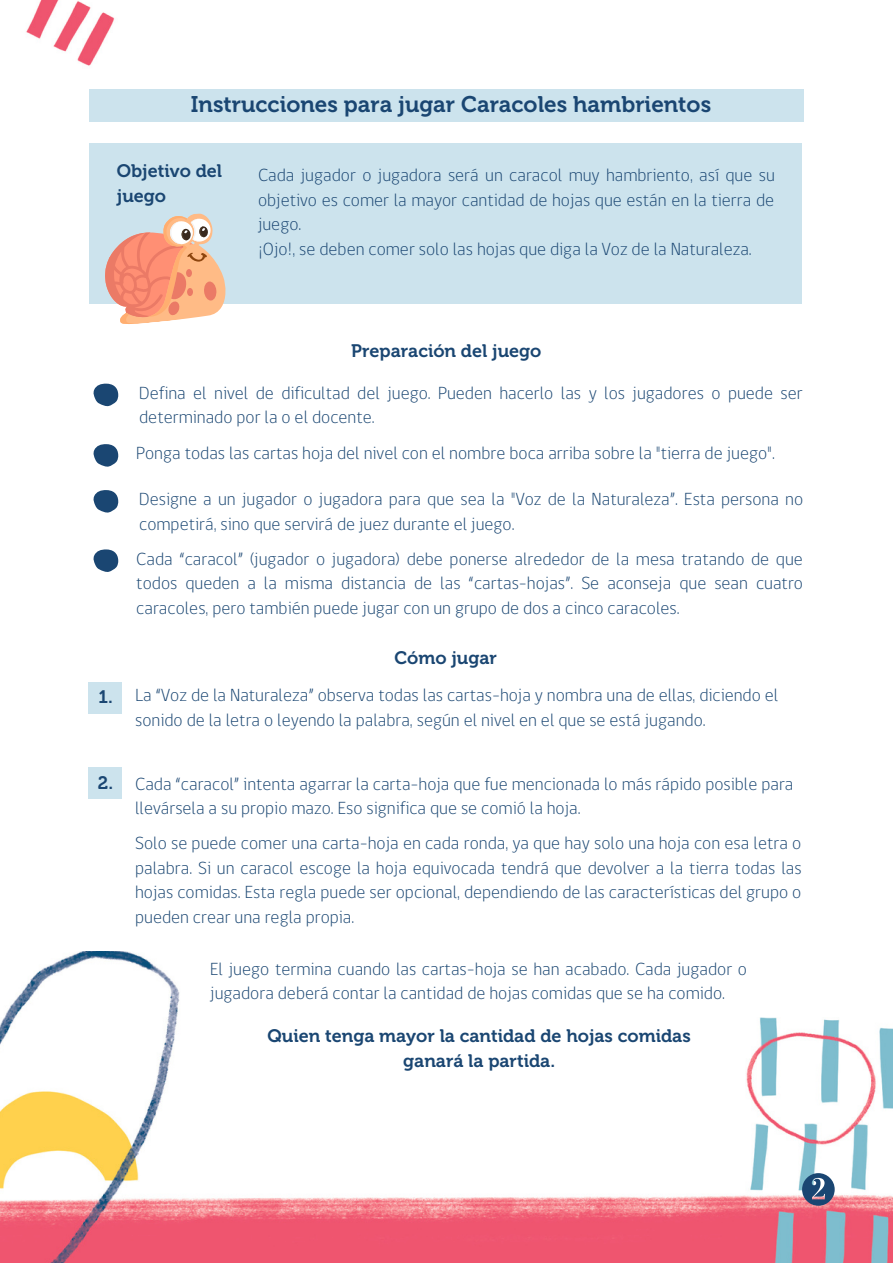
<style>
.page{position:relative;width:893px;height:1264px;background:#fff}
.page>*{position:absolute;margin:0;border:0;box-sizing:border-box;transform-origin:0 0}
.t1{font:22.5px "Museo 700";color:#1a4672}
.t2{font:300 18px/24.8px "gob CL";color:#1a4672}
.t3{font:18px/24.8px "Museo 700";color:#1a4672}
</style>
<div class="page">
<img style="left:26px;top:0;width:244px;height:144px">
<div style="left:89px;top:89px;width:714px;height:32px;background:#cce3ed"></div>
<div style="left:89px;top:144px;width:712px;height:159px;background:#cce3ed"></div>
<img style="left:0;top:951px;width:892px;height:311px">
<svg style="left:90px;top:213px;width:139px;height:111px"></svg>
<svg style="left:93px;top:383px;width:25px;height:23px"></svg>
<svg style="left:93px;top:444px;width:25px;height:22px"></svg>
<svg style="left:93px;top:490px;width:25px;height:22px"></svg>
<svg style="left:93px;top:549px;width:25px;height:23px"></svg>
<svg style="left:802px;top:1173px;width:32px;height:32px"></svg>
<div style="left:88px;top:682px;width:33px;height:32px;background:#cce3ed"></div>
<div style="left:88px;top:767px;width:33px;height:31px;background:#cce3ed"></div>
<p class="t1" style="left:191px;top:90px;width:521px">Instrucciones para jugar Caracoles hambrientos</p>
<p class="t3" style="left:117px;top:158px;width:107px">Objetivo del juego</p>
<p class="t2" style="left:258px;top:163px;width:518px;text-align:justify">Cada jugador o jugadora será un caracol muy hambriento, así que su objetivo es comer la mayor cantidad de hojas que están en la tierra de juego.</p>
<p class="t2" style="left:258px;top:238px;width:495px">¡Ojo!, se deben comer solo las hojas que diga la Voz de la Naturaleza.</p>
<p class="t3" style="left:351px;top:339px;width:192px">Preparación del juego</p>
<p class="t3" style="left:98px;top:684px;width:16px">1.</p>
<p class="t3" style="left:98px;top:770px;width:17px">2.</p>
<p class="t2" style="left:139px;top:381px;width:665px">Defina el nivel de dificultad del juego. Pueden hacerlo las y los jugadores o puede ser determinado por la o el docente.</p>
<p class="t2" style="left:136px;top:442px;width:640px">Ponga todas las cartas hoja del nivel con el nombre boca arriba sobre la "tierra de juego".</p>
<p class="t2" style="left:139px;top:487px;width:665px">Designe a un jugador o jugadora para que sea la "Voz de la Naturaleza”. Esta persona no competirá, sino que servirá de juez durante el juego.</p>
<p class="t2" style="left:136px;top:547px;width:668px;text-align:justify">Cada “caracol” (jugador o jugadora) debe ponerse alrededor de la mesa tratando de que todos queden a la misma distancia de las “cartas-hojas”. Se aconseja que sean cuatro caracoles, pero también puede jugar con un grupo de dos a cinco caracoles.</p>
<p class="t3" style="left:394px;top:645px;width:104px">Cómo jugar</p>
<p class="t2" style="left:135px;top:683px;width:644px">La “Voz de la Naturaleza” observa todas las cartas-hoja y nombra una de ellas, diciendo el sonido de la letra o leyendo la palabra, según el nivel en el que se está jugando.</p>
<p class="t2" style="left:135px;top:772px;width:659px">Cada “caracol” intenta agarrar la carta-hoja que fue mencionada lo más rápido posible para llevársela a su propio mazo. Eso significa que se comió la hoja.</p>
<p class="t2" style="left:135px;top:831px;width:668px;text-align:justify">Solo se puede comer una carta-hoja en cada ronda, ya que hay solo una hoja con esa letra o palabra. Si un caracol escoge la hoja equivocada tendrá que devolver a la tierra todas las hojas comidas. Esta regla puede ser opcional, dependiendo de las características del grupo o pueden crear una regla propia.</p>
<p class="t2" style="left:210px;top:957px;width:538px">El juego termina cuando las cartas-hoja se han acabado. Cada jugador o jugadora deberá contar la cantidad de hojas comidas que se ha comido.</p>
<p class="t3" style="left:267px;top:1023px;width:424px;text-align:center">Quien tenga mayor la cantidad de hojas comidas ganará la partida.</p>
</div>
